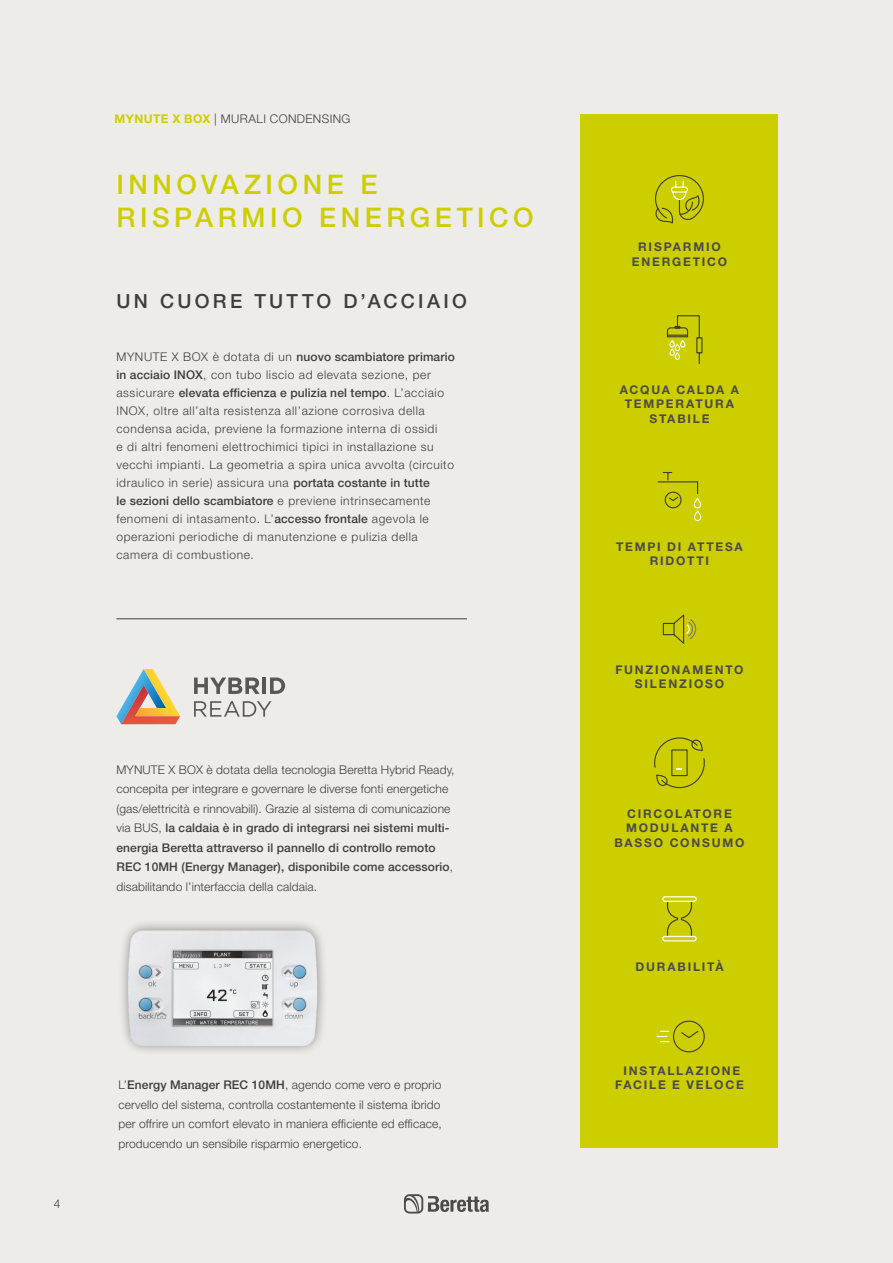
<style>
.page{position:relative;width:893px;height:1263px;background:#edece8}
.page>*{position:absolute;margin:0;border:0;box-sizing:border-box;transform-origin:0 0}
.t1{font:500 27px/33px "Helvetica Neue LT Std";letter-spacing:.17em;color:#cdce00}
.t2{font:500 19.5px "Helvetica Neue LT Std";letter-spacing:.17em;color:#3d3d3c}
.t3{font:300 12px/18px "Helvetica Neue LT Std";letter-spacing:.05em;color:#3d3d3c;text-align:justify}
.t4{font:300 12px/19.5px "Helvetica Neue LT Std";letter-spacing:.01em;color:#3d3d3c}
.t5{font:700 12px/14.4px "Helvetica Neue LT Std";letter-spacing:.15em;color:#4b4b4a;text-align:center}
.s1{font-weight:700;color:#cdce00}
.s2{font-weight:500}
</style>
<div class="page">
<svg style="left:194px;top:677px;width:66px;height:17px"></svg>
<hr style="left:262px;top:677px;width:4px;height:17px;background:#575756">
<svg style="left:270px;top:677px;width:15px;height:17px"></svg>
<svg style="left:194px;top:701px;width:77px;height:16px"></svg>
<svg style="left:116px;top:669px;width:64px;height:55px"></svg>
<img style="left:122px;top:923px;width:202px;height:129px">
<svg style="left:404px;top:1194px;width:85px;height:19px"></svg>
<div style="left:581px;top:115px;width:197px;height:1033px;background:#cdce00"></div>
<svg style="left:662px;top:614px;width:35px;height:30px"></svg>
<hr style="left:658px;top:481px;width:40px;height:1px;background:#3d3d3c">
<svg style="left:663px;top:472px;width:9px;height:8px"></svg>
<svg style="left:664px;top:491px;width:18px;height:18px"></svg>
<svg style="left:694px;top:482px;width:7px;height:39px"></svg>
<svg style="left:657px;top:1020px;width:48px;height:33px"></svg>
<svg style="left:654px;top:737px;width:51px;height:52px"></svg>
<svg style="left:655px;top:175px;width:49px;height:49px"></svg>
<svg style="left:662px;top:896px;width:35px;height:45px"></svg>
<svg style="left:666px;top:315px;width:37px;height:49px"></svg>
<div style="left:675px;top:352px;width:5px;height:8px;border:1px solid #fff;border-radius:2px"></div>
<div style="left:669px;top:348px;width:6px;height:8px;border:1px solid #fff;border-radius:2px"></div>
<hr style="left:116px;top:618px;width:351px;height:1px;background:#3d3d3c">
<p class="t3" style="left:114px;top:110px;width:238px"><span class="s1">MYNUTE X BOX</span> | MURALI CONDENSING</p>
<p class="t1" style="left:116px;top:167px;width:419px">INNOVAZIONE E<br>RISPARMIO ENERGETICO</p>
<p class="t2" style="left:116px;top:290px;width:352px">UN CUORE TUTTO D’ACCIAIO</p>
<p class="t3" style="left:116px;top:348px;width:340px;text-align:left">MYNUTE X BOX è dotata di un <span class="s2">nuovo scambiatore primario in acciaio INOX</span>, con tubo liscio ad elevata sezione, per assicurare <span class="s2">elevata efficienza e pulizia nel tempo</span>. L’acciaio INOX, oltre all’alta resistenza all’azione corrosiva della condensa acida, previene la formazione interna di ossidi<br>e di altri fenomeni elettrochimici tipici in installazione su vecchi impianti. La geometria a spira unica avvolta (circuito idraulico in serie) assicura una <span class="s2">portata costante in tutte<br>le sezioni dello scambiatore</span> e previene intrinsecamente fenomeni di intasamento. L’<span class="s2">accesso frontale</span> agevola le operazioni periodiche di manutenzione e pulizia della camera di combustione.</p>
<p class="t4" style="left:116px;top:759px;width:340px">MYNUTE X BOX è dotata della tecnologia Beretta Hybrid Ready, concepita per integrare e governare le diverse fonti energetiche (gas/elettricità e rinnovabili). Grazie al sistema di comunicazione via BUS, <span class="s2">la caldaia è in grado di integrarsi nei sistemi multi&shy;energia Beretta attraverso il pannello di controllo remoto REC 10MH (Energy Manager), disponibile come accessorio</span>, disabilitando l’interfaccia della caldaia.</p>
<p class="t3" style="left:54px;top:1194px;width:8px">4</p>
<p class="t3" style="left:118px;top:1075px;width:325px;line-height:19.5px">L’<span class="s2">Energy Manager REC 10MH</span>, agendo come vero e proprio cervello del sistema, controlla costantemente il sistema ibrido per offrire un comfort elevato in maniera efficiente ed efficace, producendo un sensibile risparmio energetico.</p>
<p class="t5" style="left:632px;top:240px;width:97px">RISPARMIO<br>ENERGETICO</p>
<p class="t5" style="left:620px;top:382px;width:121px">ACQUA CALDA A<br>TEMPERATURA<br>STABILE</p>
<p class="t5" style="left:616px;top:539px;width:128px">TEMPI DI ATTESA<br>RIDOTTI</p>
<p class="t5" style="left:615px;top:662px;width:130px">FUNZIONAMENTO<br>SILENZIOSO</p>
<p class="t5" style="left:614px;top:806px;width:131px">CIRCOLATORE<br>MODULANTE A<br>BASSO CONSUMO</p>
<p class="t5" style="left:635px;top:959px;width:90px">DURABILITÀ</p>
<p class="t5" style="left:615px;top:1063px;width:130px">INSTALLAZIONE<br>FACILE E VELOCE</p>
</div>
